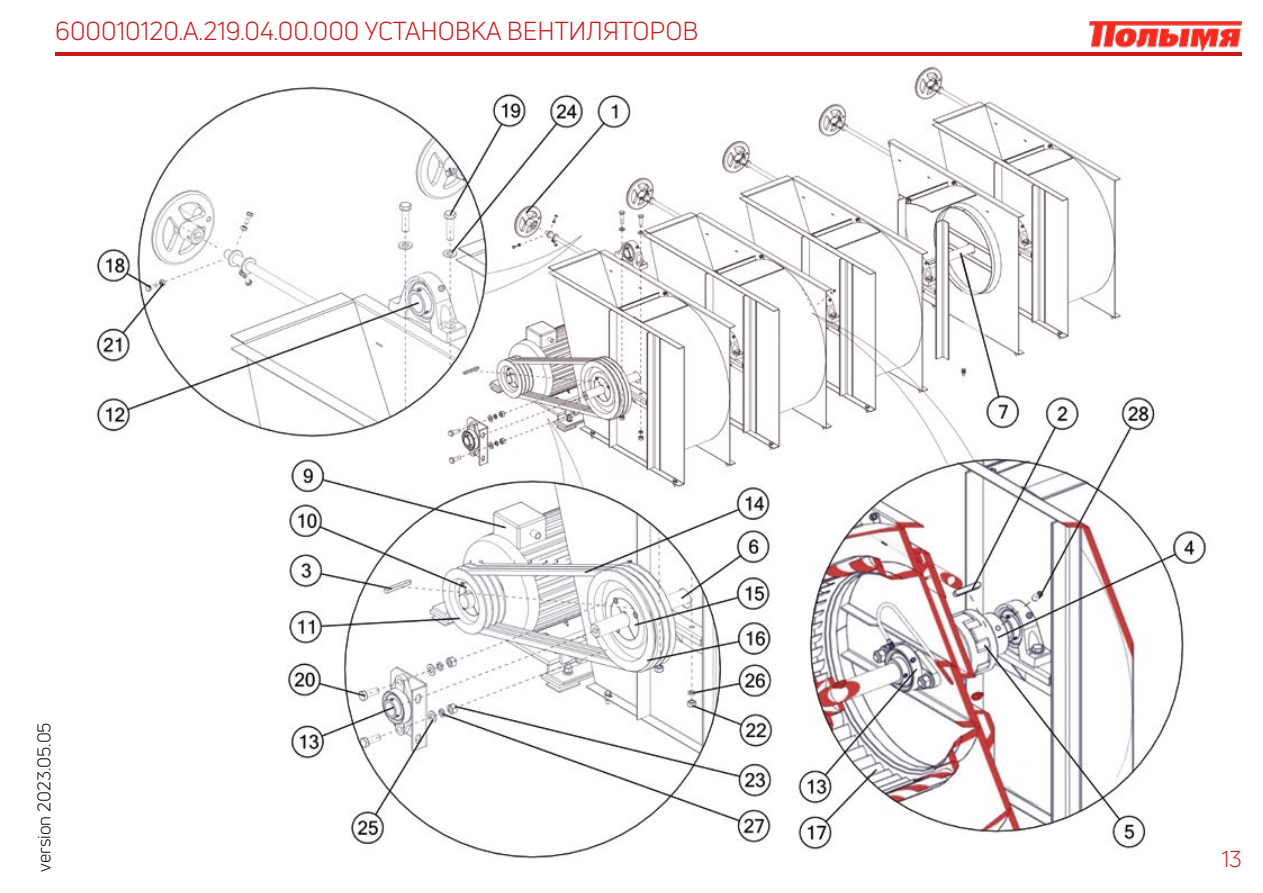
<style>
.page{position:relative;width:1263px;height:893px;background:#fff}
.page>*{position:absolute;margin:0;border:0;box-sizing:border-box;transform-origin:0 0}
.t1{font:25.5px "Uni Neue";color:#cd1719}
.t2{font:22.5px "Uni Neue";color:#cd1719}
.t3{font:18px "Uni Neue";color:#000}
</style>
<div class="page">
<img style="left:96px;top:66px;width:1110px;height:793px">
<hr style="left:55px;top:52px;width:1187px;height:3px;background:#cd1719">
<img style="left:1089px;top:22px;width:153px;height:29px">
<p class="t1" style="left:55px;top:16px;width:645px">600010120.А.219.04.00.000 УСТАНОВКА ВЕНТИЛЯТОРОВ</p>
<p class="t3" style="left:33px;top:872px;width:151px;rotate:-90deg">version 2023.05.05</p>
<p class="t2" style="left:1222px;top:846px;width:21px">13</p>
</div>
